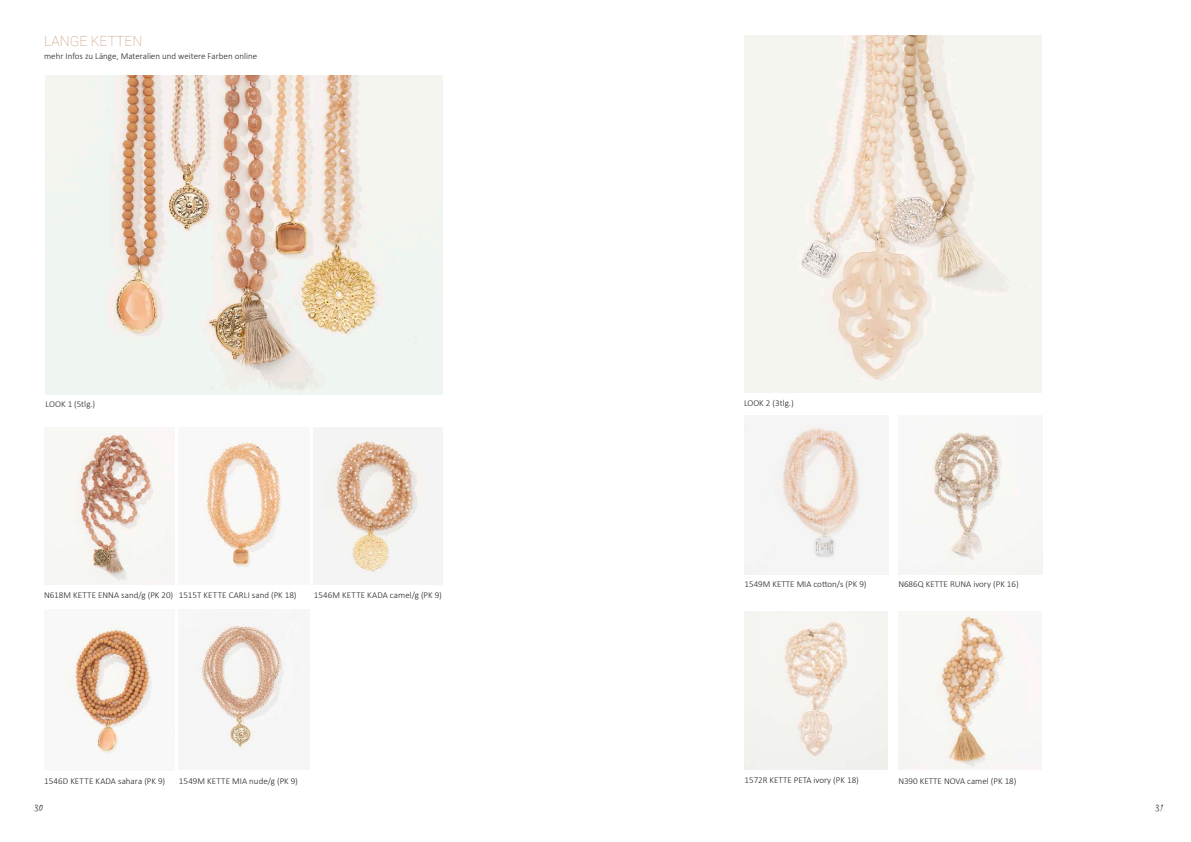
<style>
.page{position:relative;width:1191px;height:842px;background:#fff}
.page>*{position:absolute;margin:0;border:0;box-sizing:border-box;transform-origin:0 0}
.t1{font:100 14px "Roboto";color:#bf8e6d}
.t2{font:12px "Julietta Messie";color:#231f20}
.t3{font:300 9px "Calibri";color:#231f20}
</style>
<div class="page">
<img style="left:45px;top:76px;width:398px;height:319px">
<img style="left:66px;top:624px;width:86px;height:131px">
<img style="left:196px;top:623px;width:90px;height:126px">
<img style="left:44px;top:427px;width:130px;height:158px">
<img style="left:200px;top:441px;width:86px;height:127px">
<img style="left:314px;top:428px;width:128px;height:157px">
<img style="left:744px;top:36px;width:298px;height:356px">
<img style="left:905px;top:416px;width:137px;height:158px">
<img style="left:744px;top:424px;width:122px;height:150px">
<img style="left:898px;top:611px;width:144px;height:159px">
<img style="left:744px;top:611px;width:143px;height:159px">
<h1 class="t1" style="left:44px;top:31px;width:100px">LANGE KETTEN</h1>
<p class="t3" style="left:44px;top:51px;width:214px">mehr Infos zu Länge, Materalien und weitere Farben online</p>
<p class="t3" style="left:45px;top:399px;width:51px">LOOK 1 (5tlg.)</p>
<p class="t3" style="left:44px;top:589px;width:131px">N618M KETTE ENNA sand/g (PK 20)</p>
<p class="t3" style="left:314px;top:589px;width:129px">1546M KETTE KADA camel/g (PK 9)</p>
<p class="t3" style="left:179px;top:589px;width:119px">1515T KETTE CARLI sand (PK 18)</p>
<p class="t3" style="left:44px;top:775px;width:122px">1546D KETTE KADA sahara (PK 9)</p>
<p class="t3" style="left:179px;top:775px;width:120px">1549M KETTE MIA nude/g (PK 9)</p>
<p class="t3" style="left:744px;top:397px;width:51px">LOOK 2 (3tlg.)</p>
<p class="t3" style="left:744px;top:579px;width:124px">1549M KETTE MIA cotton/s (PK 9)</p>
<p class="t3" style="left:898px;top:579px;width:122px">N686Q KETTE RUNA ivory (PK 16)</p>
<p class="t3" style="left:744px;top:774px;width:116px">1572R KETTE PETA ivory (PK 18)</p>
<p class="t3" style="left:898px;top:776px;width:120px">N390 KETTE NOVA camel (PK 18)</p>
<h2 class="t2" style="left:34px;top:798px;width:11px">30</h2>
<h2 class="t2" style="left:1155px;top:798px;width:9px">31</h2>
</div>
